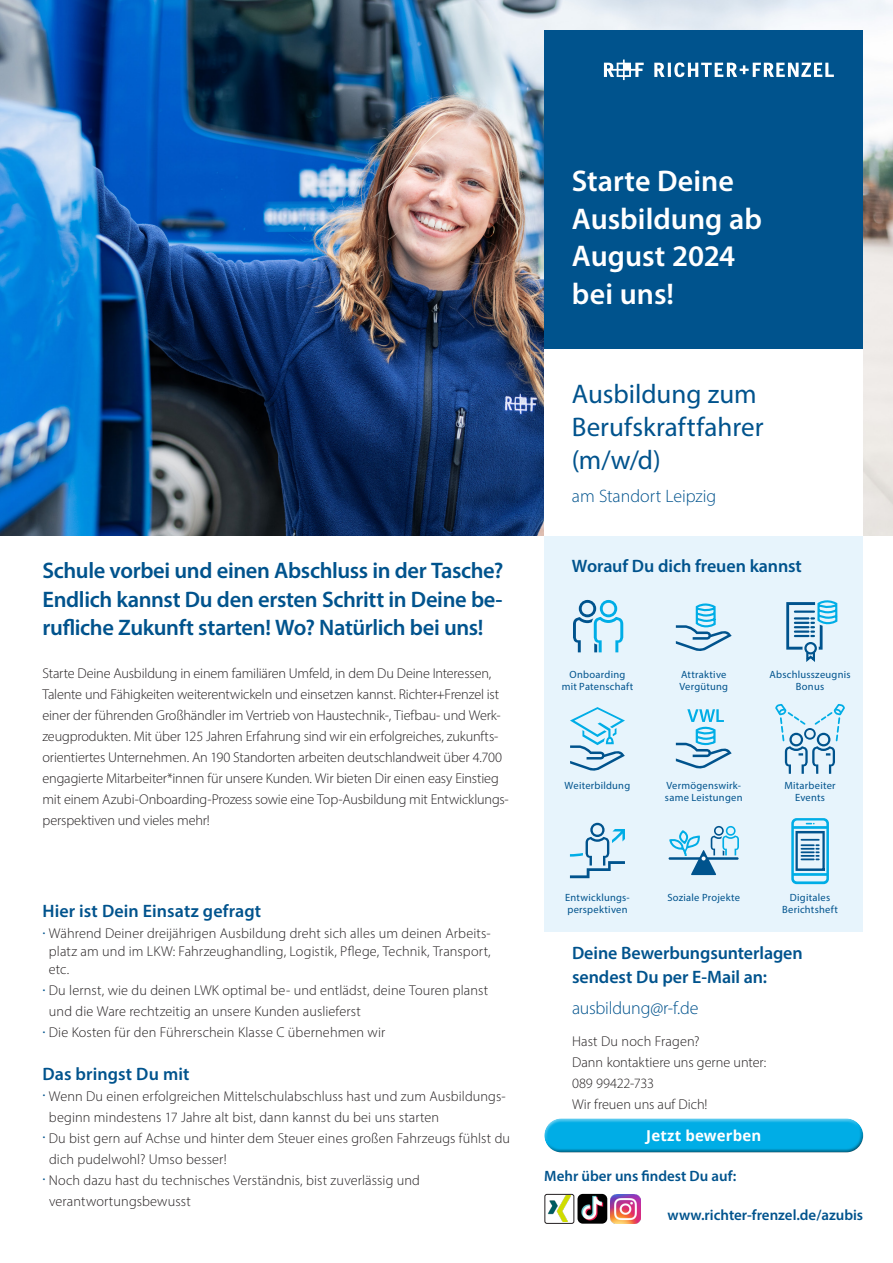
<style>
.page{position:relative;width:893px;height:1263px;background:#fff}
.page>*{position:absolute;margin:0;border:0;box-sizing:border-box;transform-origin:0 0}
.t1{font:600 30px "Myriad Pro";color:#fff}
.t2{font:27px/33px "Myriad Pro";color:#00538d}
.t3{font:600 22.5px/28.5px "Myriad Pro";letter-spacing:-.015em;color:#00538d;text-align:justify}
.t4{font:600 18px/24px "Myriad Pro";letter-spacing:-.005em;color:#00538d}
.t5{font:300 18px "Myriad Pro";letter-spacing:-.01em;color:#00538d}
.t6{font:600 15px "Myriad Pro";color:#00538d}
.t7{font:700 15px "Open Sans";letter-spacing:.01em;color:#fff}
.t8{font:300 14.25px/21px "Myriad Pro";color:#231f20}
.t9{font:10.5px/12px "Myriad Pro";letter-spacing:.025em;color:#00538d;text-align:center}
</style>
<div class="page">
<img style="left:0;top:0;width:893px;height:536px">
<div style="left:544px;top:536px;width:319px;height:395px;background:#e7f4fc"></div>
<div style="left:544px;top:349px;width:319px;height:187px;background:#fff"></div>
<div style="left:544px;top:30px;width:319px;height:319px;background:#00538d"></div>
<div style="left:539px;top:1114px;width:325px;height:31px;background:#fff;opacity:.75"></div>
<div style="left:543px;top:1125px;width:321px;height:28px;background:#231f20;opacity:.75"></div>
<svg style="left:573px;top:600px;width:50px;height:52px"></svg>
<svg style="left:570px;top:707px;width:55px;height:64px"></svg>
<svg style="left:570px;top:823px;width:55px;height:55px"></svg>
<svg style="left:676px;top:603px;width:56px;height:48px"></svg>
<svg style="left:676px;top:709px;width:56px;height:60px"></svg>
<svg style="left:668px;top:826px;width:71px;height:49px"></svg>
<svg style="left:786px;top:600px;width:52px;height:62px"></svg>
<svg style="left:775px;top:704px;width:70px;height:70px"></svg>
<svg style="left:791px;top:818px;width:38px;height:66px"></svg>
<img style="left:547px;top:1196px;width:24px;height:26px">
<div style="left:544px;top:1194px;width:30px;height:30px;border:1px solid #231f20;border-radius:2px"></div>
<img style="left:577px;top:1194px;width:30px;height:30px">
<img style="left:611px;top:1194px;width:29px;height:30px">
<svg style="left:654px;top:62px;width:180px;height:15px"></svg>
<svg style="left:604px;top:60px;width:40px;height:20px"></svg>
<p class="t3" style="left:43px;top:556px;width:462px">Schule vorbei und einen Abschluss in der Tasche?<br>Endlich kannst Du den ersten Schritt in Deine be&shy;rufliche Zukunft starten! Wo? Natürlich bei uns!</p>
<p class="t8" style="left:43px;top:662px;width:468px">Starte Deine Ausbildung in einem familiären Umfeld, in dem Du Deine Interessen, Talente und Fähigkeiten weiterentwickeln und einsetzen kannst. Richter+Frenzel ist einer der führenden Großhändler im Vertrieb von Haustechnik-, Tiefbau- und Werk&shy;zeugprodukten. Mit über 125 Jahren Erfahrung sind wir ein erfolgreiches, zukunfts&shy;orientiertes Unternehmen. An 190 Standorten arbeiten deutschlandweit über 4.700 engagierte Mitarbeiter*innen für unsere Kunden. Wir bieten Dir einen easy Einstieg mit einem Azubi-Onboarding-Prozess sowie eine Top-Ausbildung mit Entwicklungs&shy;perspektiven und vieles mehr!</p>
<p class="t4" style="left:43px;top:899px;width:220px">Hier ist Dein Einsatz gefragt</p>
<p class="t8" style="left:49px;top:924px;width:443px;line-height:18px;text-align:justify;text-indent:-6px"><sup>.</sup> Während Deiner dreijährigen Ausbildung dreht sich alles um deinen Arbeits&shy;platz am und im LKW: Fahrzeughandling, Logistik, Pflege, Technik, Transport, etc.</p>
<p class="t8" style="left:49px;top:980px;width:441px;text-indent:-6px"><sup>.</sup> Du lernst, wie du deinen LWK optimal be- und entlädst, deine Touren planst und die Ware rechtzeitig an unsere Kunden auslieferst</p>
<p class="t8" style="left:43px;top:1022px;width:344px"><sup>.</sup> Die Kosten für den Führerschein Klasse C übernehmen wir</p>
<p class="t4" style="left:43px;top:1061px;width:148px">Das bringst Du mit</p>
<p class="t8" style="left:49px;top:1085px;width:458px;text-indent:-6px"><sup>.</sup> Wenn Du einen erfolgreichen Mittelschulabschluss hast und zum Ausbildungs&shy;beginn mindestens 17 Jahre alt bist, dann kannst du bei uns starten</p>
<p class="t8" style="left:43px;top:1127px;width:469px"><sup>.</sup> Du bist gern auf Achse und hinter dem Steuer eines großen Fahrzeugs fühlst du</p>
<p class="t8" style="left:49px;top:1148px;width:179px">dich pudelwohl? Umso besser!</p>
<p class="t8" style="left:43px;top:1169px;width:379px"><sup>.</sup> Noch dazu hast du technisches Verständnis, bist zuverlässig und</p>
<p class="t8" style="left:49px;top:1190px;width:143px">verantwortungsbewusst</p>
<p class="t1" style="left:572px;top:162px;width:164px">Starte Deine</p>
<p class="t1" style="left:572px;top:199px;width:192px">Ausbildung ab</p>
<p class="t1" style="left:572px;top:237px;width:165px">August 2024</p>
<p class="t1" style="left:572px;top:274px;width:104px">bei uns!</p>
<p class="t2" style="left:572px;top:377px;width:186px">Ausbildung zum</p>
<p class="t2" style="left:572px;top:410px;width:193px">Berufskraftfahrer (m/w/d)</p>
<p class="t5" style="left:572px;top:485px;width:146px">am Standort Leipzig</p>
<p class="t4" style="left:572px;top:553px;width:232px">Worauf Du dich freuen kannst</p>
<p class="t9" style="left:570px;top:668px;width:57px">Onboarding</p>
<p class="t9" style="left:562px;top:680px;width:73px">mit Patenschaft</p>
<p class="t9" style="left:681px;top:668px;width:47px">Attraktive</p>
<p class="t9" style="left:679px;top:680px;width:50px">Vergütung</p>
<p class="t9" style="left:770px;top:668px;width:82px">Abschlusszeugnis</p>
<p class="t9" style="left:796px;top:680px;width:30px">Bonus</p>
<p class="t9" style="left:565px;top:779px;width:67px">Weiterbildung</p>
<p class="t9" style="left:666px;top:779px;width:76px">Vermögenswirk-</p>
<p class="t9" style="left:665px;top:791px;width:79px">same Leistungen</p>
<p class="t9" style="left:784px;top:779px;width:53px">Mitarbeiter<br>Events</p>
<p class="t9" style="left:565px;top:891px;width:66px">Entwicklungs-</p>
<p class="t9" style="left:567px;top:903px;width:62px">perspektiven</p>
<p class="t9" style="left:667px;top:891px;width:74px">Soziale Projekte</p>
<p class="t9" style="left:790px;top:891px;width:42px">Digitales</p>
<p class="t9" style="left:782px;top:903px;width:57px">Berichtsheft</p>
<p class="t4" style="left:572px;top:940px;width:232px">Deine Bewerbungsunterlagen sendest Du per E-Mail an:</p>
<p class="t5" style="left:572px;top:997px;width:128px">ausbildung@r-f.de</p>
<p class="t8" style="left:572px;top:1030px;width:129px">Hast Du noch Fragen?</p>
<p class="t8" style="left:572px;top:1051px;width:196px">Dann kontaktiere uns gerne unter:<br>089 99422-733</p>
<p class="t8" style="left:572px;top:1093px;width:137px">Wir freuen uns auf Dich!</p>
<p class="t7" style="left:646px;top:1125px;width:116px">Jetzt bewerben</p>
<p class="t6" style="left:544px;top:1167px;width:194px">Mehr über uns findest Du auf:</p>
<p class="t6" style="left:668px;top:1206px;width:197px">www.richter-frenzel.de/azubis</p>
</div>
